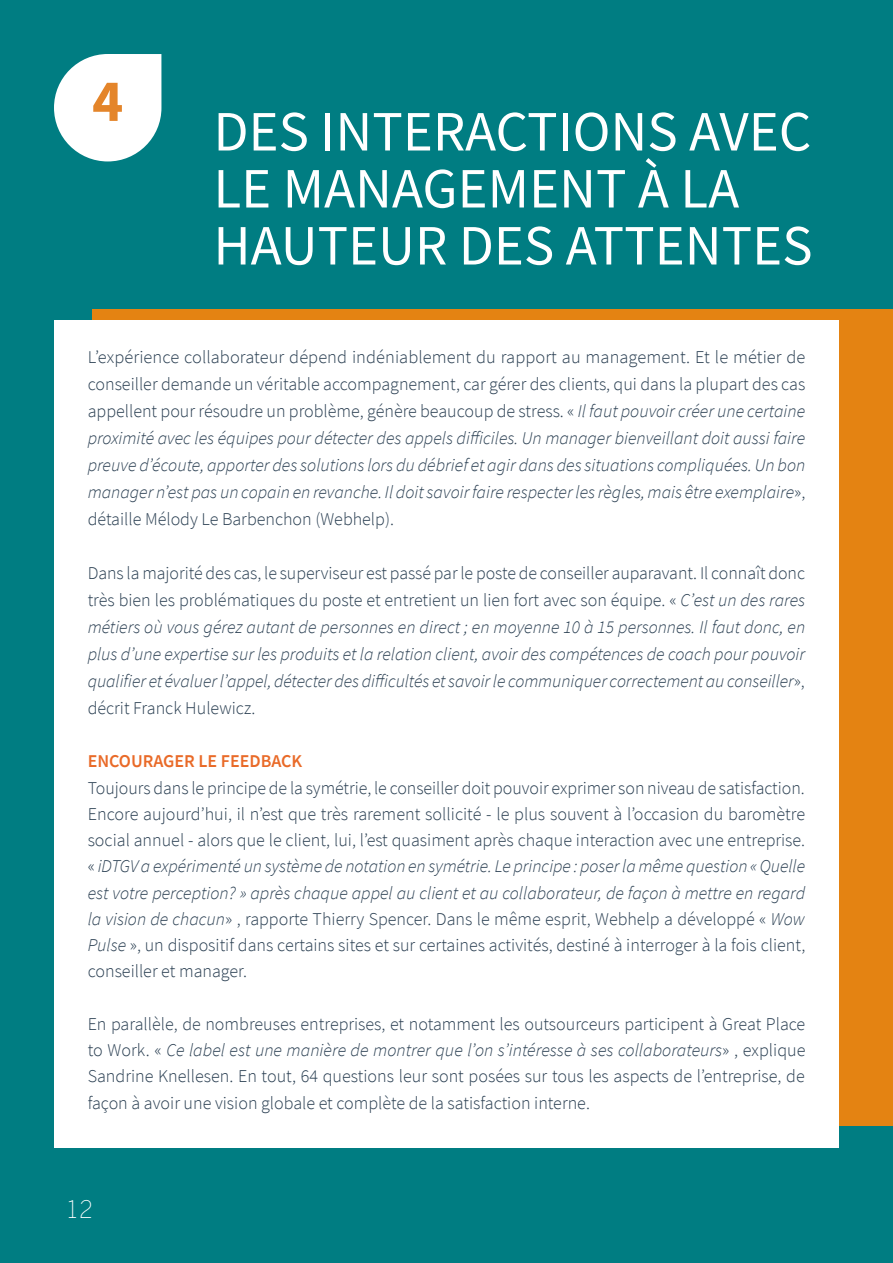
<style>
.page{position:relative;width:893px;height:1263px;background:#007d82}
.page>*{position:absolute;margin:0;border:0;box-sizing:border-box;transform-origin:0 0}
.t1{font:700 60px "Source Sans Pro";color:#e4852a}
.t2{font:57px/57px "Source Sans Pro";color:#fff}
.t3{font:200 24px "Benton Sans";color:#fff;scale:.95 1}
.t4{font:italic 300 18px/27px "Source Sans Pro";color:#293e51;text-align:justify}
.t5{font:300 18px/26.2px "Source Sans Pro";color:#293e51;text-align:justify}
.t6{font:600 18px "Source Sans Pro";color:#e96a28}
.s1{font-style:normal}
.s2{font-style:italic}
</style>
<div class="page">
<svg style="left:54px;top:54px;width:107px;height:107px;background:#d6eaeb"></svg>
<div style="left:93px;top:309px;width:800px;height:817px;background:#e48312"></div>
<div style="left:54px;top:321px;width:785px;height:827px;background:#fff"></div>
<h1 class="t1" style="left:92px;top:60px;width:33px">4</h1>
<h2 class="t2" style="left:213px;top:103px;width:601px">DES INTERACTIONS AVEC<br>LE MANAGEMENT À LA<br>HAUTEUR DES ATTENTES</h2>
<p class="t4" style="left:88px;top:343px;width:719px"><span class="s1">L’expérience collaborateur dépend indéniablement du rapport au management. Et le métier de conseiller demande un véritable accompagnement, car gérer des clients, qui dans la plupart des cas appellent pour résoudre un problème, génère beaucoup de stress. «</span> Il faut pouvoir créer une certaine proximité avec les équipes pour détecter des appels difficiles. Un manager bienveillant doit aussi faire preuve d’écoute, apporter des solutions lors du débrief et agir dans des situations compliquées. Un bon manager n’est pas un copain en revanche. Il doit savoir faire respecter les règles, mais être exemplaire<span class="s1">», détaille Mélody Le Barbenchon (Webhelp).</span></p>
<p class="t4" style="left:88px;top:559px;width:719px"><span class="s1">Dans la majorité des cas, le superviseur est passé par le poste de conseiller auparavant. Il connaît donc très bien les problématiques du poste et entretient un lien fort avec son équipe. «</span> C’est un des rares métiers où vous gérez autant de personnes en direct ; en moyenne 10 à 15 personnes. Il faut donc, en plus d’une expertise sur les produits et la relation client, avoir des compétences de coach pour pouvoir qualifier et évaluer l’appel, détecter des difficultés et savoir le communiquer correctement au conseiller<span class="s1">», décrit Franck Hulewicz.</span></p>
<p class="t6" style="left:88px;top:749px;width:216px">ENCOURAGER LE FEEDBACK</p>
<p class="t5" style="left:88px;top:774px;width:719px">Toujours dans le principe de la symétrie, le conseiller doit pouvoir exprimer son niveau de satisfaction.<br>Encore aujourd’hui, il n’est que très rarement sollicité - le plus souvent à l’occasion du baromètre social annuel - alors que le client, lui, l’est quasiment après chaque interaction avec une entreprise. « <span class="s2">iDTGV a expérimenté un système de notation en symétrie. Le principe : poser la même question « Quelle est votre perception? » après chaque appel au client et au collaborateur, de façon à mettre en regard la vision de chacun</span>» , rapporte Thierry Spencer. Dans le même esprit, Webhelp a développé « <span class="s2">Wow Pulse</span> », un dispositif dans certains sites et sur certaines activités, destiné à interroger à la fois client, conseiller et manager.</p>
<p class="t5" style="left:88px;top:1011px;width:719px">En parallèle, de nombreuses entreprises, et notamment les outsourceurs participent à Great Place to Work. « <span class="s2">Ce label est une manière de montrer que l’on s’intéresse à ses collaborateurs</span>» , explique Sandrine Knellesen. En tout, 64 questions leur sont posées sur tous les aspects de l’entreprise, de façon à avoir une vision globale et complète de la satisfaction interne.</p>
<h3 class="t3" style="left:67px;top:1195px;width:28px">12</h3>
</div>
